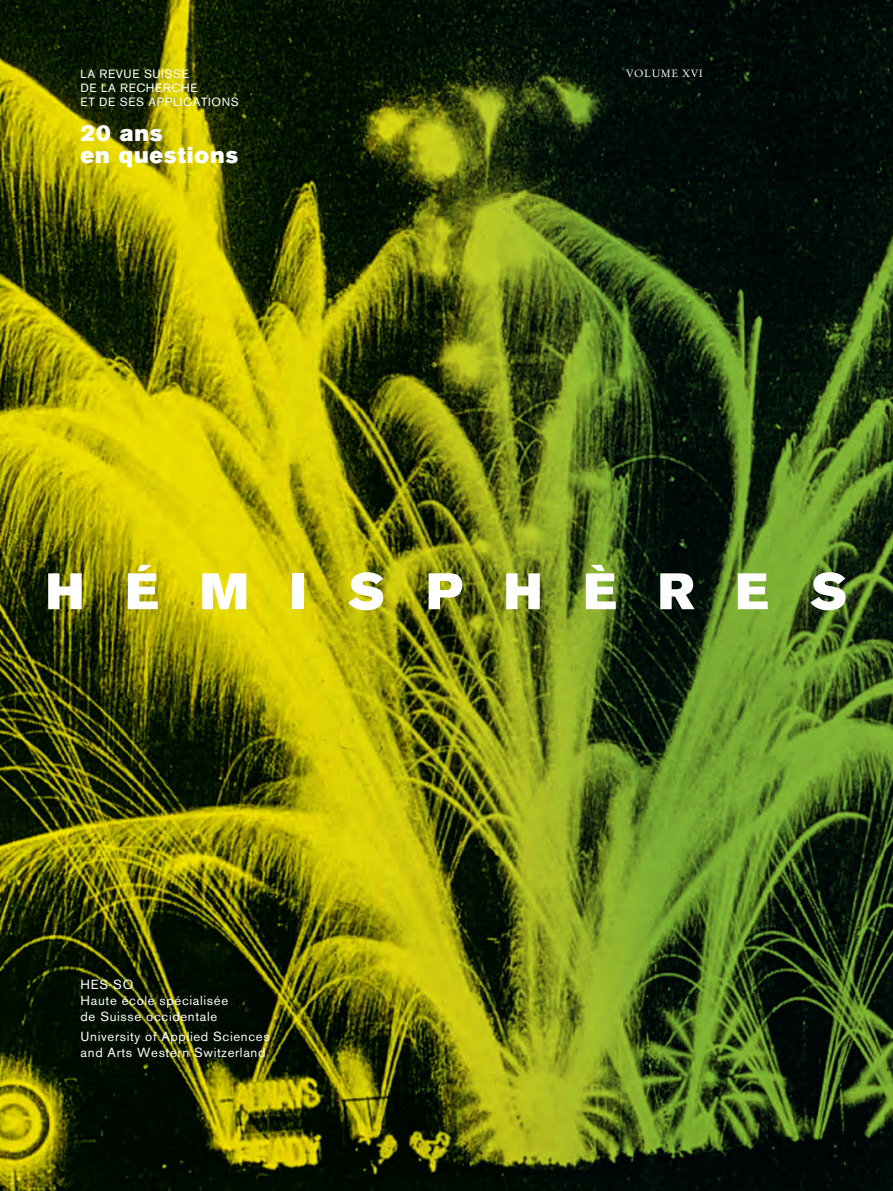
<style>
.page{position:relative;width:893px;height:1191px;background:#fff}
.page>*{position:absolute;margin:0;border:0;box-sizing:border-box;transform-origin:0 0}
.t1{font:50.75px "Akzidenz Grotesk BE Super";letter-spacing:.82em;color:#fff}
.t2{font:22.75px/22.8px "Akzidenz Grotesk BE Super";letter-spacing:.04em;color:#fff}
.t3{font:13.12px/15.8px "Akzidenz Grotesk BE";letter-spacing:.05em;color:#fff}
.t4{font:11.9px/14.3px "Akzidenz Grotesk BE";letter-spacing:.05em;color:#fff}
.t5{font:10.5px "Stempel Garamond";letter-spacing:.05em;color:#fff}
</style>
<div class="page">
<img style="left:0;top:0;width:893px;height:1191px">
<p class="t4" style="left:81px;top:67px;width:160px">LA REVUE SUISSE<br>DE LA RECHERCHE<br>ET DE SES APPLICATIONS</p>
<p class="t5" style="left:626px;top:67px;width:78px">VOLUME XVI</p>
<h2 class="t2" style="left:81px;top:121px;width:159px">20 ans<br>en questions</h2>
<h1 class="t1" style="left:46px;top:562px;width:802px">HÉMISPHÈRES</h1>
<p class="t3" style="left:81px;top:976px;width:149px">HES-SO<br>Haute école spécialisée de Suisse occidentale</p>
<p class="t3" style="left:81px;top:1028px;width:191px">University of Applied Sciences and Arts Western Switzerland</p>
</div>
